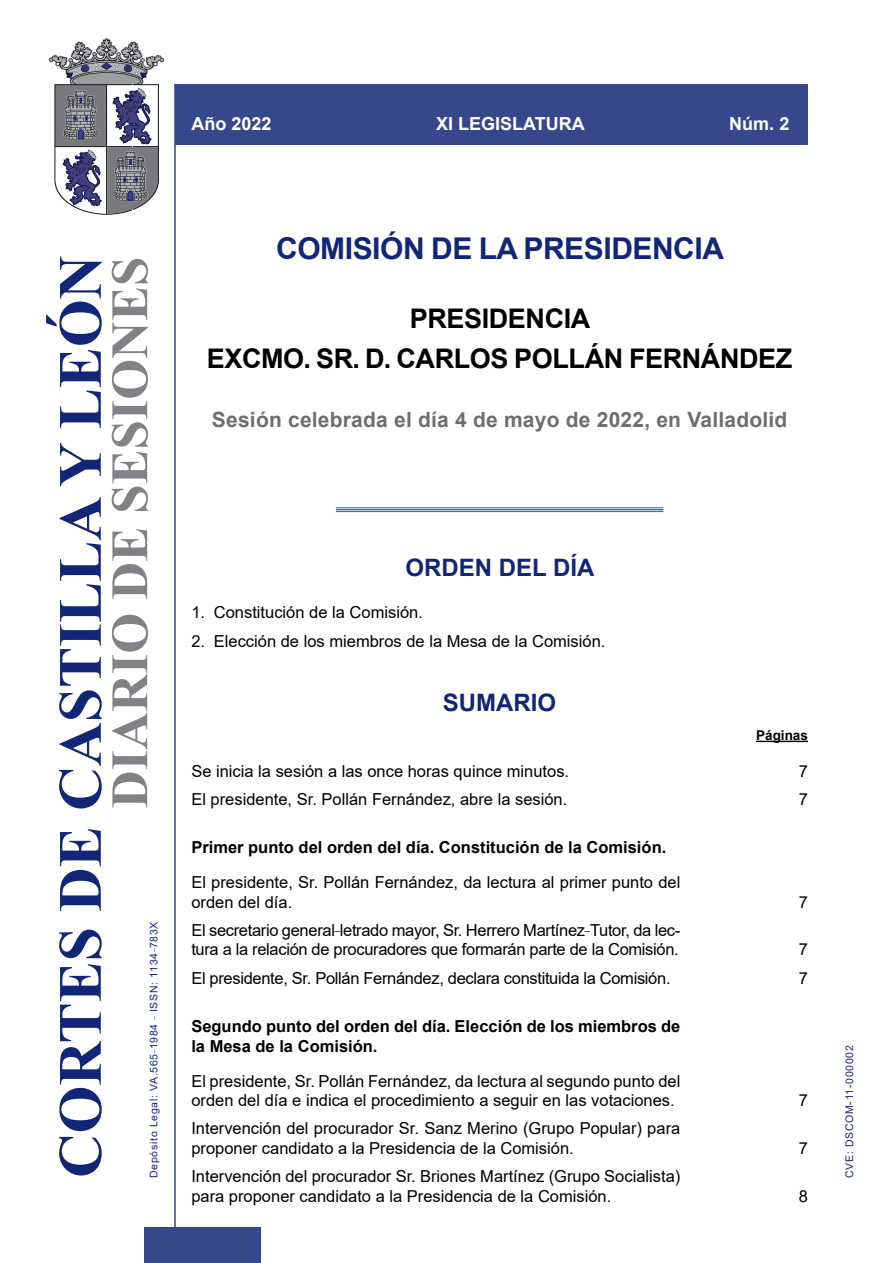
<style>
.page{position:relative;width:893px;height:1263px;background:#fff}
.page>*{position:absolute;margin:0;border:0;box-sizing:border-box;transform-origin:0 0}
.SesionComision{font:700 30px "Arial";letter-spacing:-.015em;color:#122678}
.PresidenteComision{font:700 27px "Arial";letter-spacing:-.015em;color:#000}
.PresidenciaComision{font:700 27px "Arial";letter-spacing:-.015em;color:#000}
.OrdenDiaTitulo{font:700 24px "Arial";color:#122678}
.SumarioTitulo{font:700 24px "Arial";color:#122678}
.Celebracion{font:700 21px "Arial";letter-spacing:.01em;color:#6d6e71}
.Numero{font:700 18px "Arial";color:#fff}
.Sumario{font:16.5px/19.6px "Arial";color:#000}
.Sumario-2{font:16.5px/19.6px "Arial";letter-spacing:-.02em;color:#000}
.SumarioEpigrafe{font:700 16.5px/19.6px "Arial";color:#000}
.OrdenDiaPUnto{font:16.5px "Arial";color:#000}
.Paginas{font:700 13.5px "Arial";color:#000}
.t1{font:10.5px "Arial";letter-spacing:.065em;color:#122678}
</style>
<div class="page">
<hr style="left:174px;top:84px;width:2px;height:1179px;background:#36478c">
<div style="left:144px;top:1227px;width:117px;height:36px;background:#36478c"></div>
<hr style="left:174px;top:84px;width:634px;height:1px;background:#36478c">
<div style="left:175px;top:85px;width:633px;height:60px;background:#36478c"></div>
<svg style="left:49px;top:38px;width:115px;height:177px"></svg>
<hr style="left:336px;top:507px;width:327px;height:1px;background:#0072bc">
<hr style="left:336px;top:509px;width:327px;height:1px;background:#0072bc">
<hr style="left:336px;top:511px;width:327px;height:1px;background:#0072bc">
<hr style="left:756px;top:741px;width:52px;height:1px;background:#000">
<svg style="left:46px;top:256px;width:56px;height:919px"></svg>
<svg style="left:112px;top:259px;width:36px;height:549px"></svg>
<p class="Numero" style="left:191px;top:111px;width:82px">Año 2022</p>
<p class="Numero" style="left:436px;top:111px;width:150px">XI LEGISLATURA</p>
<p class="Numero" style="left:729px;top:111px;width:62px">Núm. 2</p>
<p class="SesionComision" style="left:276px;top:227px;width:449px">COMISIÓN DE LA PRESIDENCIA</p>
<p class="PresidenciaComision" style="left:410px;top:300px;width:182px">PRESIDENCIA</p>
<p class="PresidenteComision" style="left:207px;top:339px;width:587px">EXCMO. SR. D. CARLOS POLLÁN FERNÁNDEZ</p>
<p class="Celebracion" style="left:212px;top:405px;width:577px">Sesión celebrada el día 4 de mayo de 2022, en Valladolid</p>
<p class="t1" style="left:146px;top:1178px;width:258px;rotate:-90deg">Depósito Legal: VA.565<sup>_</sup>1984 <sup>_</sup> ISSN: 1134<sup>_</sup>783X</p>
<p class="OrdenDiaTitulo" style="left:406px;top:550px;width:190px">ORDEN DEL DÍA</p>
<p class="OrdenDiaPUnto" style="left:191px;top:601px;width:233px">1. Constitución de la Comisión.</p>
<p class="OrdenDiaPUnto" style="left:191px;top:630px;width:416px">2. Elección de los miembros de la Mesa de la Comisión.</p>
<p class="SumarioTitulo" style="left:443px;top:686px;width:115px">SUMARIO</p>
<p class="Paginas" style="left:756px;top:726px;width:53px">Páginas</p>
<p class="Sumario" style="left:191px;top:761px;width:379px">Se inicia la sesión a las once horas quince minutos.</p>
<p class="Sumario" style="left:799px;top:761px;width:11px">7</p>
<p class="Sumario" style="left:191px;top:789px;width:378px">El presidente, Sr. Pollán Fernández, abre la sesión.</p>
<p class="Sumario" style="left:799px;top:789px;width:11px">7</p>
<p class="SumarioEpigrafe" style="left:191px;top:838px;width:476px">Primer punto del orden del día. Constitución de la Comisión.</p>
<p class="Sumario" style="left:191px;top:872px;width:490px">El presidente, Sr. Pollán Fernández, da lectura al primer punto del orden del día.</p>
<p class="Sumario" style="left:799px;top:892px;width:11px">7</p>
<p class="Sumario-2" style="left:191px;top:920px;width:490px">El secretario general<sup>_</sup>letrado mayor, Sr. Herrero Martínez<sup>_</sup>Tutor, da lec&shy;tura a la relación de procuradores que formarán parte de la Comisión.</p>
<p class="Sumario" style="left:799px;top:940px;width:11px">7</p>
<p class="Sumario-2" style="left:191px;top:968px;width:481px">El presidente, Sr. Pollán Fernández, declara constituida la Comisión.</p>
<p class="Sumario" style="left:799px;top:968px;width:11px">7</p>
<p class="SumarioEpigrafe" style="left:191px;top:1017px;width:490px">Segundo punto del orden del día. Elección de los miembros de la Mesa de la Comisión.</p>
<p class="Sumario" style="left:191px;top:1071px;width:490px">El presidente, Sr. Pollán Fernández, da lectura al segundo punto del orden del día e indica el procedimiento a seguir en las votaciones.</p>
<p class="Sumario" style="left:799px;top:1090px;width:11px">7</p>
<p class="Sumario" style="left:191px;top:1118px;width:490px">Intervención del procurador Sr. Sanz Merino (Grupo Popular) para proponer candidato a la Presidencia de la Comisión.</p>
<p class="Sumario" style="left:191px;top:1166px;width:490px">Intervención del procurador Sr. Briones Martínez (Grupo Socialista) para proponer candidato a la Presidencia de la Comisión.</p>
<p class="Sumario" style="left:799px;top:1138px;width:11px">7</p>
<p class="Sumario" style="left:799px;top:1186px;width:11px">8</p>
<p class="t1" style="left:842px;top:1178px;width:134px;rotate:-90deg">CVE: DSCOM-11-000002</p>
</div>
